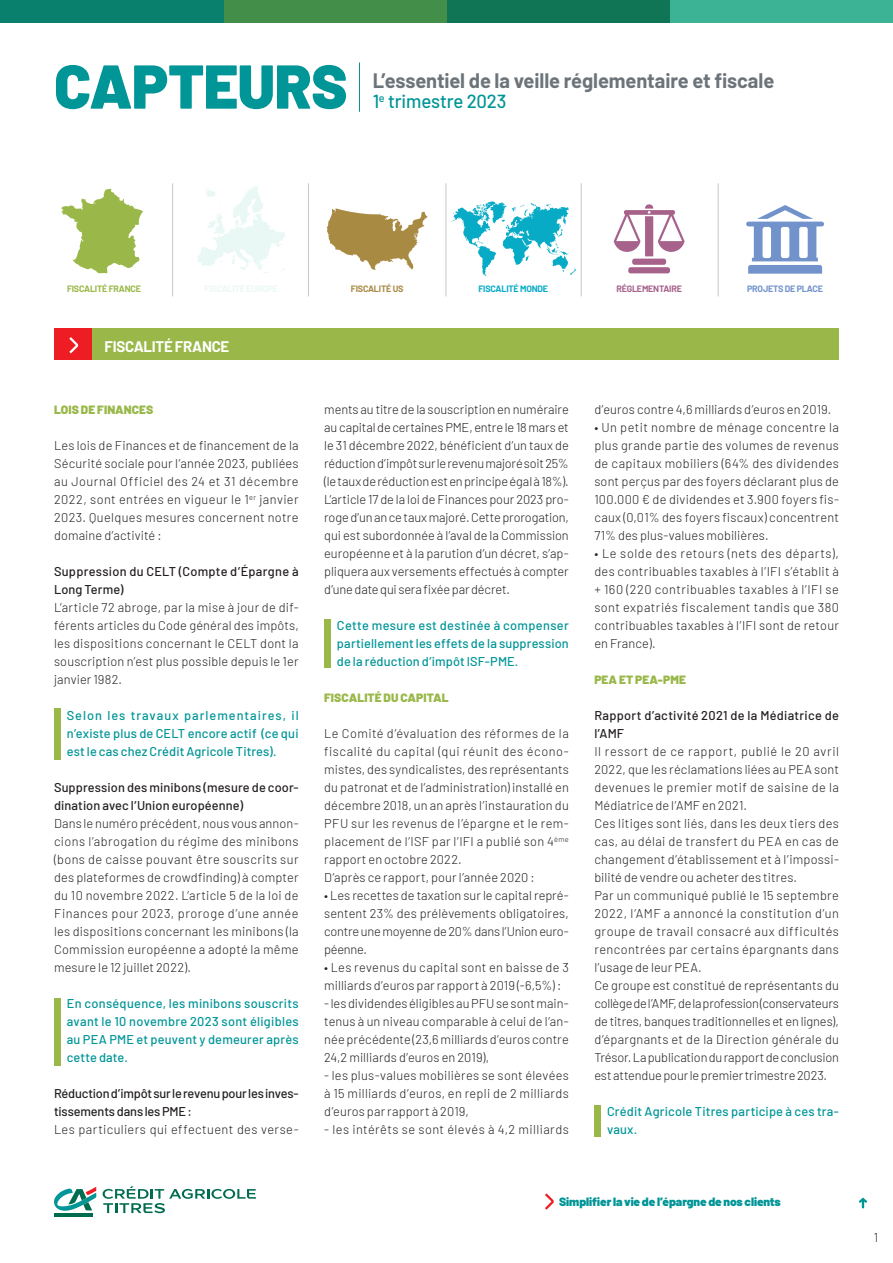
<style>
.page{position:relative;width:893px;height:1263px;background:#fff}
.page>*{position:absolute;margin:0;border:0;box-sizing:border-box;transform-origin:0 0}
.t1{font:700 20.55px "Barlow";letter-spacing:-.005em;color:#6c747a}
.t2{font:500 18.9px "Barlow";letter-spacing:-.01em;color:#009597}
.t3{font:700 15px "Barlow";letter-spacing:-.02em;color:#fff}
.t4{font:300 12.75px/18px "Barlow";letter-spacing:.015em;color:#231f20;text-align:justify}
.t5{font:500 12.75px/18px "Barlow";letter-spacing:.01em;color:#009597;text-align:justify}
.t6{font:500 12.75px/18px "Barlow";letter-spacing:.01em;color:#231f20}
.t7{font:500 12.75px/18px "Barlow";letter-spacing:-.01em;color:#231f20}
.t8{font:900 12px "Barlow";letter-spacing:.005em;color:#99b849}
.t9{font:900 12px "Barlow";letter-spacing:-.01em;color:#009597}
.t10{font:700 9px "Barlow";letter-spacing:-.025em;color:#99b849}
.t11{font:700 9px "Barlow";letter-spacing:-.025em;color:#07abc6}
.t12{font:700 9px "Barlow";letter-spacing:-.025em;color:#7192cb}
.t13{font:700 9px "Barlow";letter-spacing:-.025em;color:#a7628c}
.t14{font:700 9px "Barlow";letter-spacing:-.025em;color:#a88a43}
</style>
<div class="page">
<hr style="left:54px;top:1213px;width:39px;height:3px;background:#006c4f">
<svg style="left:54px;top:1187px;width:42px;height:24px"></svg>
<svg style="left:103px;top:1186px;width:153px;height:27px"></svg>
<svg style="left:859px;top:1197px;width:8px;height:11px"></svg>
<div style="left:670px;top:0;width:223px;height:23px;background:#3db395"></div>
<div style="left:446px;top:0;width:224px;height:23px;background:#107555"></div>
<div style="left:223px;top:0;width:223px;height:23px;background:#438f4a"></div>
<div style="left:0;top:0;width:223px;height:23px;background:#08806d"></div>
<svg style="left:545px;top:1193px;width:9px;height:17px"></svg>
<div style="left:54px;top:708px;width:6px;height:51px;background:#99b849"></div>
<div style="left:324px;top:619px;width:7px;height:49px;background:#99b849"></div>
<svg style="left:61px;top:189px;width:82px;height:84px"></svg>
<svg style="left:327px;top:208px;width:101px;height:62px"></svg>
<svg style="left:197px;top:186px;width:88px;height:87px"></svg>
<svg style="left:613px;top:204px;width:72px;height:69px"></svg>
<svg style="left:746px;top:205px;width:78px;height:69px"></svg>
<hr style="left:172px;top:183px;width:1px;height:113px;background:#6c747a">
<hr style="left:308px;top:183px;width:1px;height:113px;background:#6c747a">
<hr style="left:446px;top:183px;width:1px;height:113px;background:#6c747a">
<hr style="left:581px;top:183px;width:1px;height:113px;background:#6c747a">
<hr style="left:718px;top:183px;width:1px;height:113px;background:#6c747a">
<div style="left:92px;top:329px;width:747px;height:31px;background:#99b849"></div>
<div style="left:54px;top:329px;width:38px;height:31px;background:#ee1d23"></div>
<svg style="left:69px;top:337px;width:9px;height:16px"></svg>
<svg style="left:446px;top:201px;width:130px;height:75px"></svg>
<div style="left:54px;top:998px;width:6px;height:67px;background:#99b849"></div>
<div style="left:594px;top:1105px;width:7px;height:31px;background:#99b849"></div>
<hr style="left:359px;top:63px;width:1px;height:49px;background:#009597">
<svg style="left:56px;top:65px;width:290px;height:44px"></svg>
<h1 class="t1" style="left:373px;top:65px;width:403px">L’essentiel de la veille réglementaire et fiscale</h1>
<h2 class="t2" style="left:373px;top:87px;width:135px">1<sup>e</sup> trimestre 2023</h2>
<p class="t10" style="left:67px;top:282px;width:76px">FISCALITÉ FRANCE</p>
<p class="t14" style="left:351px;top:282px;width:54px">FISCALITÉ US</p>
<p class="t11" style="left:478px;top:282px;width:71px">FISCALITÉ MONDE</p>
<p class="t13" style="left:616px;top:282px;width:67px">RÉGLEMENTAIRE</p>
<p class="t12" style="left:747px;top:282px;width:77px">PROJETS DE PLACE</p>
<p class="t3" style="left:105px;top:335px;width:126px">FISCALITÉ FRANCE</p>
<p class="t8" style="left:54px;top:401px;width:101px">LOIS DE FINANCES</p>
<p class="t4" style="left:54px;top:435px;width:246px">Les lois de Finances et de financement de la Sécurité sociale pour l’année 2023, publiées au Journal Officiel des 24 et 31 décembre 2022, sont entrées en vigueur le 1<sup>er</sup> janvier 2023. Quelques mesures concernent notre domaine d’activité :</p>
<p class="t6" style="left:54px;top:561px;width:246px">Suppression du CELT (Compte d’Épargne à<br>Long Terme)</p>
<p class="t4" style="left:54px;top:597px;width:246px">L’article 72 abroge, par la mise à jour de dif&shy;férents articles du Code général des impôts, les dispositions concernant le CELT dont la souscription n’est plus possible depuis le 1er janvier 1982.</p>
<p class="t5" style="left:67px;top:705px;width:233px">Selon les travaux parlementaires, il n’existe plus de CELT encore actif (ce qui est le cas chez Crédit Agricole Titres).</p>
<p class="t6" style="left:54px;top:777px;width:246px">Suppression des minibons (mesure de coor&shy;dination avec l’Union européenne)</p>
<p class="t4" style="left:54px;top:814px;width:246px">Dans le numéro précédent, nous vous annon&shy;cions l’abrogation du régime des minibons (bons de caisse pouvant être souscrits sur des plateformes de crowdfinding) à compter du 10 novembre 2022. L’article 5 de la loi de Finances pour 2023, proroge d’une année les dispositions concernant les minibons (la Commission européenne a adopté la même mesure le 12 juillet 2022).</p>
<p class="t5" style="left:67px;top:993px;width:233px">En conséquence, les minibons souscrits avant le 10 novembre 2023 sont éligibles au PEA PME et peuvent y demeurer après cette date.</p>
<p class="t7" style="left:54px;top:1083px;width:246px">Réduction d’impôt sur le revenu pour les inves&shy;tissements dans les PME :</p>
<p class="t4" style="left:54px;top:1120px;width:246px">Les particuliers qui effectuent des verse-</p>
<p class="t4" style="left:324px;top:400px;width:246px">ments au titre de la souscription en numéraire au capital de certaines PME, entre le 18 mars et le 31 décembre 2022, bénéficient d’un taux de réduction d’impôt sur le revenu majoré soit 25% (le taux de réduction est en principe égal à 18%).<br>L’article 17 de la loi de Finances pour 2023 pro&shy;roge d’un an ce taux majoré. Cette prorogation, qui est subordonnée à l’aval de la Commission européenne et à la parution d’un décret, s’ap&shy;pliquera aux versements effectués à compter d’une date qui sera fixée par décret.</p>
<p class="t5" style="left:337px;top:616px;width:233px">Cette mesure est destinée à compenser partiellement les effets de la suppression de la réduction d’impôt ISF-PME.</p>
<p class="t8" style="left:324px;top:689px;width:126px">FISCALITÉ DU CAPITAL</p>
<p class="t4" style="left:324px;top:723px;width:246px;text-align:left">Le Comité d’évaluation des réformes de la fiscalité du capital (qui réunit des écono&shy;mistes, des syndicalistes, des représentants du patronat et de l’administration) installé en décembre 2018, un an après l’instauration du PFU sur les revenus de l’épargne et le rem&shy;placement de l’ISF par l’IFI a publié son 4<sup>ème </sup>rapport en octobre 2022.<br>D’après ce rapport, pour l’année 2020 :</p>
<p class="t4" style="left:324px;top:885px;width:246px">• Les recettes de taxation sur le capital repré&shy;sentent 23% des prélèvements obligatoires, contre une moyenne de 20% dans l’Union euro&shy;péenne.</p>
<p class="t4" style="left:324px;top:957px;width:246px">• Les revenus du capital sont en baisse de 3 milliards d’euros par rapport à 2019 (-6,5%) :</p>
<p class="t4" style="left:324px;top:993px;width:246px">- les dividendes éligibles au PFU se sont main&shy;tenus à un niveau comparable à celui de l’an&shy;née précédente (23,6 milliards d’euros contre 24,2 milliards d’euros en 2019),</p>
<p class="t4" style="left:324px;top:1065px;width:246px">- les plus-values mobilières se sont élevées à 15 milliards d’euros, en repli de 2 milliards d’euros par rapport à 2019,</p>
<p class="t4" style="left:324px;top:1120px;width:246px">- les intérêts se sont élevés à 4,2 milliards</p>
<p class="t4" style="left:594px;top:400px;width:239px">d’euros contre 4,6 milliards d’euros en 2019.</p>
<p class="t4" style="left:594px;top:418px;width:246px">• Un petit nombre de ménage concentre la plus grande partie des volumes de revenus de capitaux mobiliers (64% des dividendes sont perçus par des foyers déclarant plus de 100.000 € de dividendes et 3.900 foyers fis&shy;caux (0,01% des foyers fiscaux) concentrent 71% des plus-values mobilières.</p>
<p class="t4" style="left:594px;top:544px;width:246px">• Le solde des retours (nets des départs), des contribuables taxables à l’IFI s’établit à + 160 (220 contribuables taxables à l’IFI se sont expatriés fiscalement tandis que 380 contribuables taxables à l’IFI sont de retour en France).</p>
<p class="t8" style="left:594px;top:671px;width:93px">PEA ET PEA-PME</p>
<p class="t6" style="left:594px;top:705px;width:246px">Rapport d’activité 2021 de la Médiatrice de l’AMF</p>
<p class="t4" style="left:594px;top:741px;width:246px;text-align:left">Il ressort de ce rapport, publié le 20 avril 2022, que les réclamations liées au PEA sont devenues le premier motif de saisine de la Médiatrice de l’AMF en 2021.<br>Ces litiges sont liés, dans les deux tiers des cas, au délai de transfert du PEA en cas de changement d’établissement et à l’impossi&shy;bilité de vendre ou acheter des titres.<br>Par un communiqué publié le 15 septembre 2022, l’AMF a annoncé la constitution d’un groupe de travail consacré aux difficultés rencontrées par certains épargnants dans l’usage de leur PEA.<br>Ce groupe est constitué de représentants du collège de l’AMF, de la profession (conservateurs de titres, banques traditionnelles et en lignes), d’épargnants et de la Direction générale du Trésor. La publication du rapport de conclusion est attendue pour le premier trimestre 2023.</p>
<p class="t5" style="left:607px;top:1101px;width:233px">Crédit Agricole Titres participe à ces tra&shy;vaux.</p>
<p class="t9" style="left:559px;top:1193px;width:223px">Simplifier la vie de l’épargne de nos clients</p>
<p class="t4" style="left:874px;top:1227px;width:6px">1</p>
</div>
